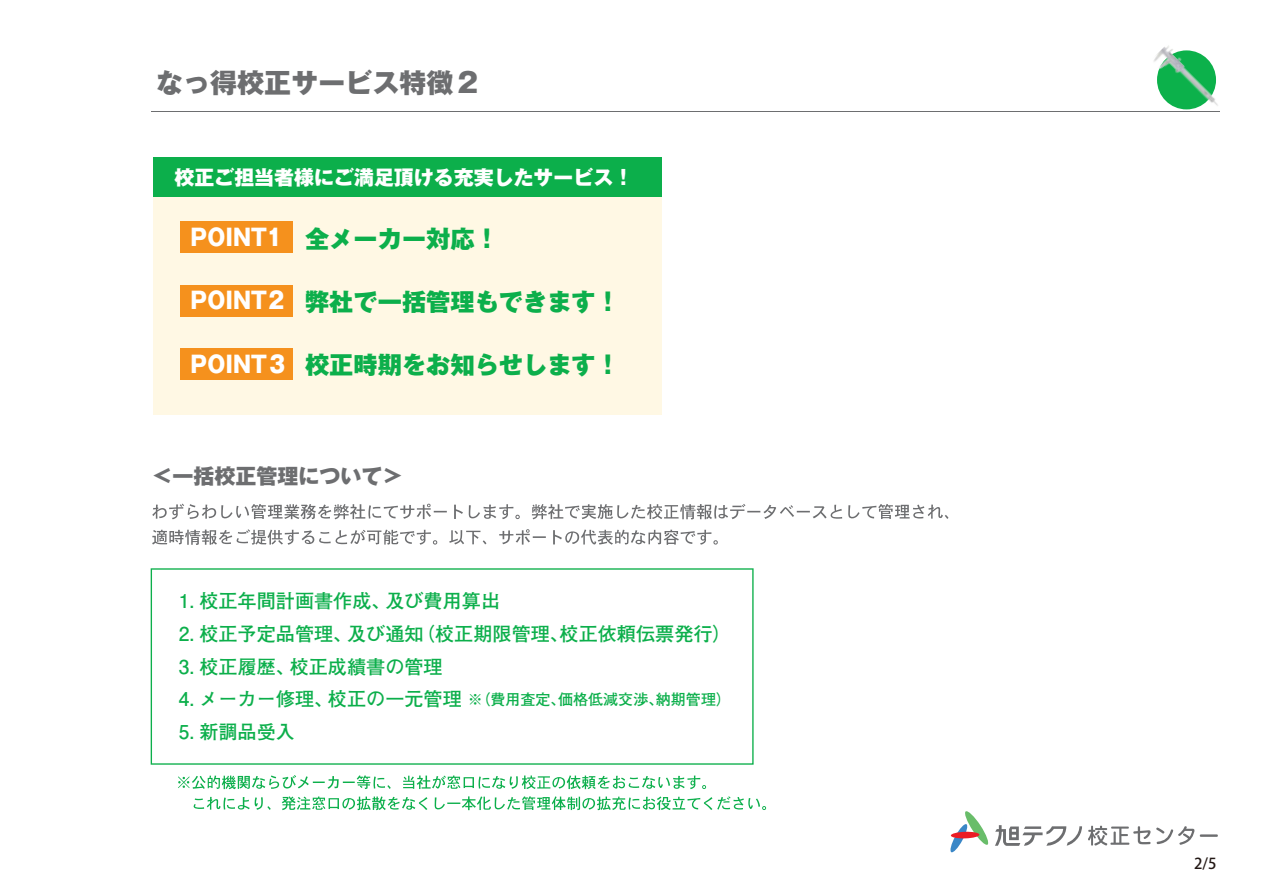
<style>
.page{position:relative;width:1263px;height:893px;background:#fff}
.page>*{position:absolute;margin:0;border:0;box-sizing:border-box;transform-origin:0 0}
.t1{font:800 27px "Gothic MB101 Pro";color:#6d6e70}
.t2{font:800 24.15px "Gothic MB101 Pro";color:#0caf4b}
.t3{font:800 21px "Gothic MB101 Pro";color:#6d6e70}
.t4{font:800 19.95px "Gothic MB101 Pro";color:#fff}
.t5{font:700 19.2px "Futo Go B101 Pro";color:#0caf4b}
.t6{font:700 15px "Futo Go B101 Pro";color:#0caf4b}
.t7{font:500 15px "Koz Go Pro";color:#231815}
.s1{font-size:22.8px;color:#fff}
.s2{font-size:19.2px}
</style>
<div class="page">
<div style="left:153px;top:197px;width:509px;height:218px;background:#fff8e4"></div>
<svg style="left:151px;top:568px;width:603px;height:197px"></svg>
<div style="left:153px;top:157px;width:509px;height:40px;background:#0caf4b"></div>
<div style="left:180px;top:222px;width:113px;height:31px;background:#f5911d"></div>
<div style="left:180px;top:285px;width:113px;height:31px;background:#f5911d"></div>
<div style="left:180px;top:349px;width:113px;height:31px;background:#f5911d"></div>
<svg style="left:152px;top:504px;width:796px;height:15px"></svg>
<svg style="left:152px;top:529px;width:566px;height:16px"></svg>
<svg style="left:178px;top:775px;width:528px;height:14px"></svg>
<svg style="left:194px;top:796px;width:572px;height:14px"></svg>
<svg style="left:1088px;top:826px;width:62px;height:20px"></svg>
<svg style="left:1156px;top:826px;width:38px;height:19px"></svg>
<hr style="left:1200px;top:834px;width:18px;height:3px;background:#6d6e70">
<svg style="left:950px;top:811px;width:132px;height:42px"></svg>
<hr style="left:151px;top:112px;width:1068px;height:1px;background:#6d6e70">
<img style="left:1149px;top:45px;width:71px;height:68px">
<h1 class="t1" style="left:156px;top:60px;width:323px">なっ得校正サービス特徴2</h1>
<p class="t4" style="left:174px;top:160px;width:460px">校正ご担当者様にご満足頂ける充実したサービス！</p>
<p class="t2" style="left:191px;top:219px;width:310px"><span class="s1">POINT1</span> 全メーカー対応！</p>
<p class="t2" style="left:191px;top:282px;width:431px"><span class="s1">POINT2</span> 弊社で一括管理もできます！</p>
<p class="t2" style="left:191px;top:344px;width:431px"><span class="s1">POINT3</span> 校正時期をお知らせします！</p>
<p class="t3" style="left:152px;top:458px;width:253px">＜一括校正管理について＞</p>
<p class="t5" style="left:179px;top:585px;width:323px">1. 校正年間計画書作成、及び費用算出</p>
<p class="t5" style="left:179px;top:618px;width:554px">2. 校正予定品管理、及び通知（校正期限管理、校正依頼伝票発行）</p>
<p class="t5" style="left:179px;top:651px;width:265px">3. 校正履歴、校正成績書の管理</p>
<p class="t6" style="left:179px;top:687px;width:554px"><span class="s2">4. メーカー修理、校正の一元管理</span> ※（費用査定、価格低減交渉、納期管理）</p>
<p class="t5" style="left:179px;top:717px;width:118px">5. 新調品受入</p>
<p class="t7" style="left:1194px;top:853px;width:24px">2/5</p>
</div>
